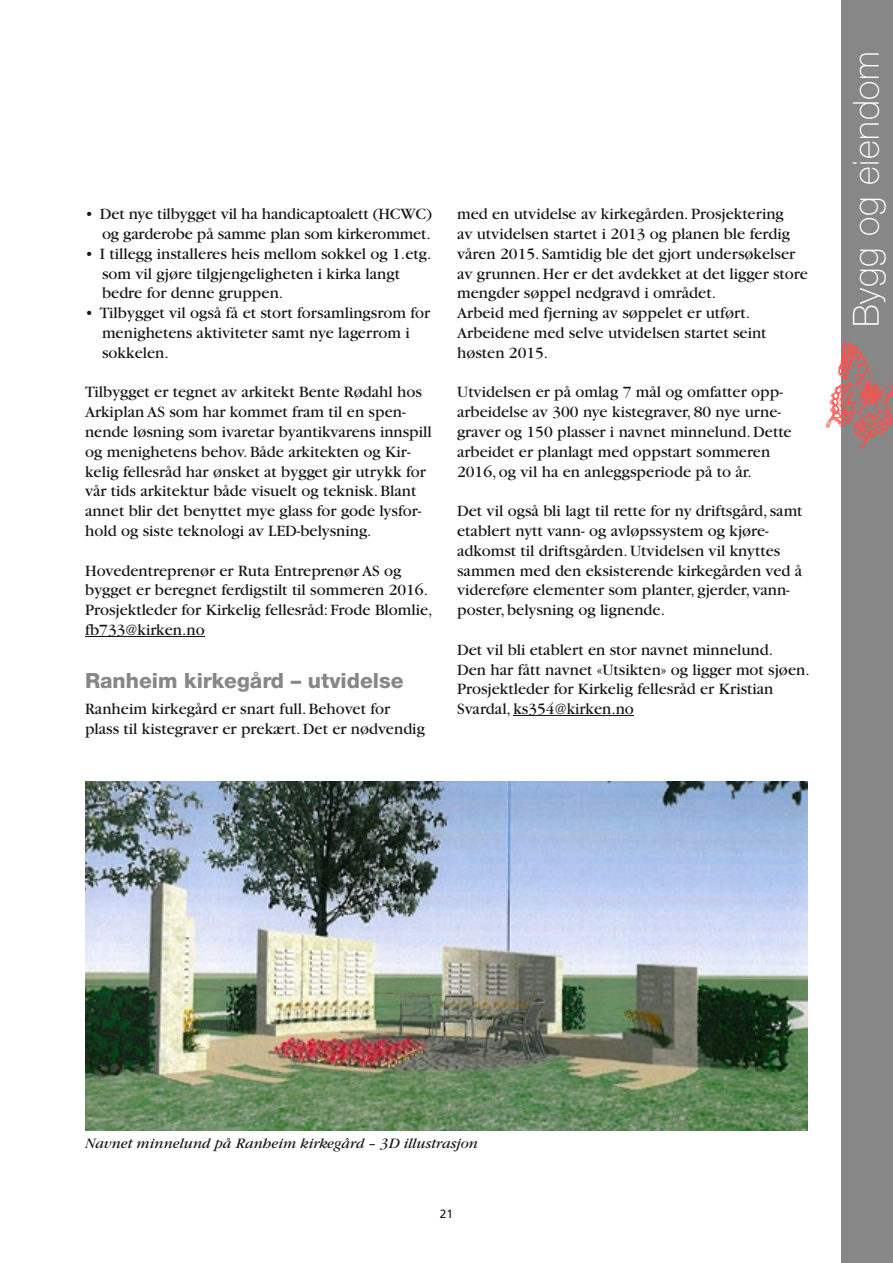
<style>
.page{position:relative;width:893px;height:1263px;background:#fff}
.page>*{position:absolute;margin:0;border:0;box-sizing:border-box;transform-origin:0 0}
.t1{font:100 36px "Helvetica Neue";letter-spacing:.02em;color:#fff}
.t2{font:800 21px "Helvetica Neue";color:#868786}
.t3{font:16.5px/19.8px "Garamond";color:#181716}
.t4{font:italic 15px "Garamond";color:#181716}
.t5{font:12px "Frutiger";color:#181716}
</style>
<div class="page">
<img style="left:85px;top:781px;width:723px;height:349px">
<div style="left:842px;top:0;width:51px;height:1263px;background:#868786"></div>
<hr style="left:85px;top:636px;width:120px;height:1px;background:#181716">
<hr style="left:513px;top:715px;width:121px;height:1px;background:#181716">
<svg style="left:826px;top:342px;width:67px;height:107px"></svg>
<p class="t3" style="left:85px;top:204px;width:348px;text-align:right">• Det nye tilbygget vil ha handicaptoalett (HCWC) og garderobe på samme plan som kirkerommet.</p>
<p class="t3" style="left:102px;top:244px;width:331px;text-indent:-17px">• I tillegg installeres heis mellom sokkel og 1.etg. som vil gjøre tilgjengeligheten i kirka langt bedre for denne gruppen.</p>
<p class="t3" style="left:102px;top:303px;width:330px;text-indent:-17px">• Tilbygget vil også få et stort forsamlingsrom for menighetens aktiviteter samt nye lagerrom i sokkelen.</p>
<p class="t3" style="left:85px;top:383px;width:348px">Tilbygget er tegnet av arkitekt Bente Rødahl hos Arkiplan AS som har kommet fram til en spen&shy;nende løsning som ivaretar byantikvarens innspill og menighetens behov. Både arkitekten og Kir&shy;kelig fellesråd har ønsket at bygget gir utrykk for vår tids arkitektur både visuelt og teknisk. Blant annet blir det benyttet mye glass for gode lysfor&shy;hold og siste teknologi av LED-belysning.</p>
<p class="t3" style="left:85px;top:561px;width:349px">Hovedentreprenør er Ruta Entreprenør AS og bygget er beregnet ferdigstilt til sommeren 2016.<br>Prosjektleder for Kirkelig fellesråd: Frode Blomlie, fb733@kirken.no</p>
<p class="t2" style="left:85px;top:668px;width:320px">Ranheim kirkegård – utvidelse</p>
<p class="t3" style="left:85px;top:699px;width:341px">Ranheim kirkegård er snart full. Behovet for plass til kistegraver er prekært. Det er nødvendig</p>
<p class="t3" style="left:457px;top:204px;width:352px">med en utvidelse av kirkegården. Prosjektering<br>av ut videlsen startet i 2013 og planen ble ferdig våren 2015. Samtidig ble det gjort undersøkelser av grunnen. Her er det avdekket at det ligger store mengder søppel nedgravd i området.<br>Arbeid med fjerning av søppelet er utført.<br>Arbeidene med selve utvidelsen startet seint høsten 2015.</p>
<p class="t3" style="left:457px;top:383px;width:336px">Utvidelsen er på omlag 7 mål og omfatter opp - arbeidelse av 300 nye kistegraver, 80 nye urne&shy;graver og 150 plasser i navnet minne lund. Dette arbeidet er planlagt med oppstart sommeren 2016, og vil ha en anleggsperiode på to år.</p>
<p class="t3" style="left:457px;top:501px;width:347px">Det vil også bli lagt til rette for ny driftsgård, samt etablert nytt vann- og avløpssystem og kjøre&shy;adkomst til driftsgården. Utvidelsen vil knyttes sammen med den eksisterende kirkegården ved å videreføre elementer som planter, gjerder, vann&shy;poster, belysning og lignende.</p>
<p class="t3" style="left:457px;top:640px;width:354px">Det vil bli etablert en stor navnet minnelund.<br>Den har fått navnet «Utsikten» og ligger mot sjøen.<br>Prosjektleder for Kirkelig fellesråd er Kristian Svardal, ks354@kirken.no</p>
<h1 class="t1" style="left:845px;top:327px;width:278px;rotate:-90deg">Bygg og eiendom</h1>
<p class="t4" style="left:85px;top:1135px;width:394px">Navnet minnelund på Ranheim kirkegård – 3D illustrasjon</p>
<p class="t5" style="left:440px;top:1207px;width:15px">21</p>
</div>
